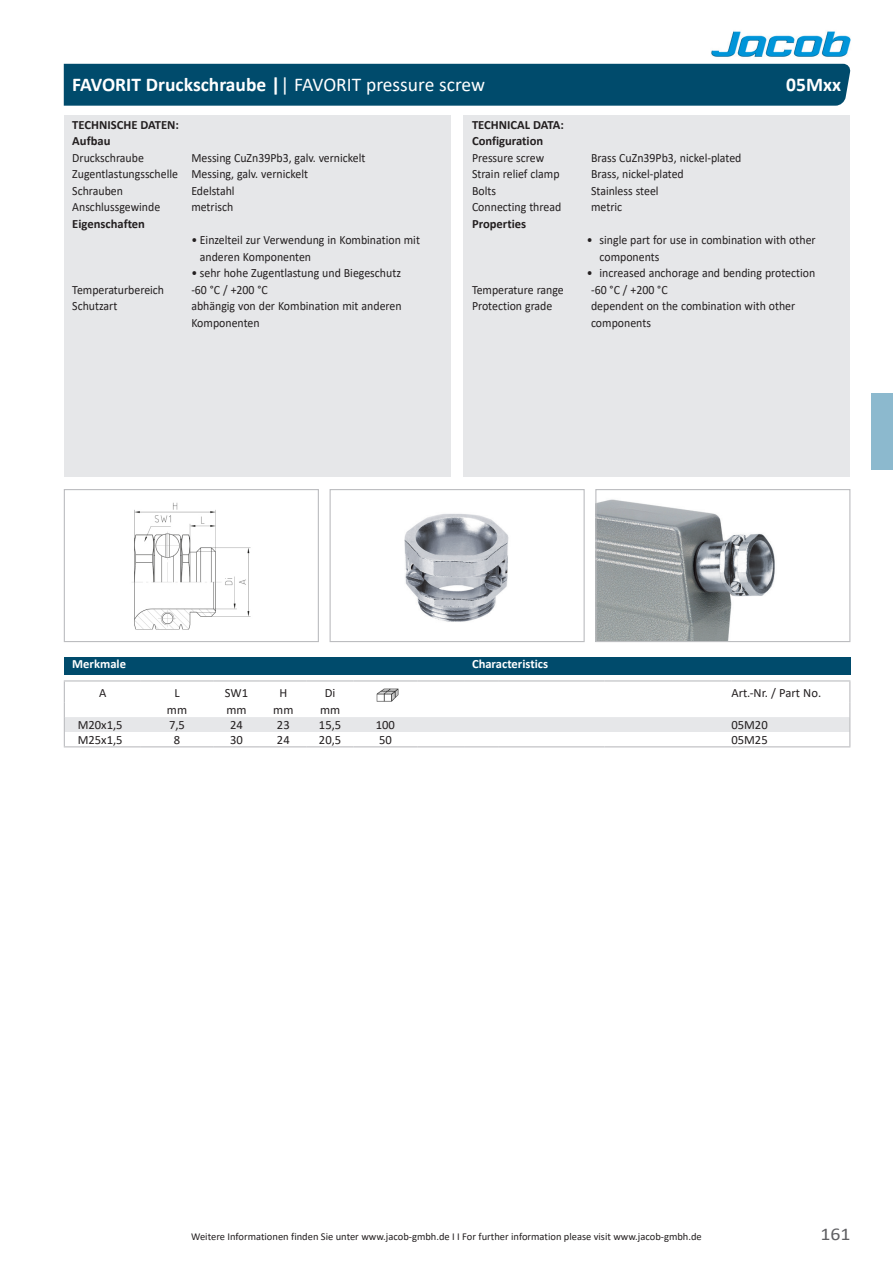
<style>
.page{position:relative;width:893px;height:1263px;background:#fff}
.page>*{position:absolute;margin:0;border:0;box-sizing:border-box;transform-origin:0 0}
.Bezeichnung_Blau{font:700 19.5px "Calibri";color:#fff}
.t1{font:18px "Calibri";color:#606063;scale:1.1 1}
.Text{font:12.6px/16.5px "Calibri";color:#231f20;scale:.94 1}
.Text-2{font:700 12.6px "Calibri";color:#231f20}
.Text_Tab_Zentriert{font:12.6px "Calibri";color:#231f20}
.Text_Tab_Links{font:12.6px "Calibri";color:#231f20}
.t2{font:700 12.6px "Calibri";color:#fff}
.Text_Tab_Links_Einzu{font:12.6px "Calibri";color:#231f20}
.t3{font:10.5px "Calibri";color:#231f20}
.s1{font-weight:400}
</style>
<div class="page">
<div style="left:64px;top:115px;width:387px;height:361px;background:#e6e7e9"></div>
<img style="left:711px;top:31px;width:140px;height:26px">
<div style="left:463px;top:115px;width:387px;height:361px;background:#e6e7e9"></div>
<div style="left:872px;top:393px;width:21px;height:77px;background:#8cb9ce"></div>
<div style="left:64px;top:657px;width:786px;height:17px;background:#004b6c"></div>
<div style="left:63px;top:64px;width:788px;height:42px;background:#004b6c"></div>
<hr style="left:64px;top:680px;width:77px;height:1px;background:#bcbdc0">
<hr style="left:141px;top:680px;width:72px;height:1px;background:#bcbdc0">
<hr style="left:213px;top:680px;width:47px;height:1px;background:#bcbdc0">
<hr style="left:260px;top:680px;width:47px;height:1px;background:#bcbdc0">
<hr style="left:307px;top:680px;width:46px;height:1px;background:#bcbdc0">
<hr style="left:353px;top:680px;width:64px;height:1px;background:#bcbdc0">
<hr style="left:417px;top:680px;width:47px;height:1px;background:#bcbdc0">
<hr style="left:464px;top:680px;width:34px;height:1px;background:#bcbdc0">
<hr style="left:498px;top:680px;width:106px;height:1px;background:#bcbdc0">
<hr style="left:604px;top:680px;width:127px;height:1px;background:#bcbdc0">
<hr style="left:731px;top:680px;width:119px;height:1px;background:#bcbdc0">
<svg style="left:64px;top:681px;width:786px;height:65px"></svg>
<hr style="left:64px;top:746px;width:77px;height:1px;background:#bcbdc0">
<hr style="left:141px;top:746px;width:72px;height:1px;background:#bcbdc0">
<hr style="left:213px;top:746px;width:47px;height:1px;background:#bcbdc0">
<hr style="left:260px;top:746px;width:47px;height:1px;background:#bcbdc0">
<hr style="left:307px;top:746px;width:46px;height:1px;background:#bcbdc0">
<hr style="left:353px;top:746px;width:64px;height:1px;background:#bcbdc0">
<hr style="left:417px;top:746px;width:47px;height:1px;background:#bcbdc0">
<hr style="left:464px;top:746px;width:34px;height:1px;background:#bcbdc0">
<hr style="left:498px;top:746px;width:106px;height:1px;background:#bcbdc0">
<hr style="left:604px;top:746px;width:127px;height:1px;background:#bcbdc0">
<hr style="left:731px;top:746px;width:119px;height:1px;background:#bcbdc0">
<img style="left:132px;top:502px;width:119px;height:128px">
<div style="left:64px;top:489px;width:255px;height:153px;border:1px solid #bcbdc0"></div>
<img style="left:597px;top:499px;width:178px;height:141px">
<div style="left:595px;top:489px;width:255px;height:153px;border:1px solid #bcbdc0"></div>
<img style="left:404px;top:514px;width:105px;height:108px">
<div style="left:330px;top:489px;width:255px;height:153px;border:1px solid #bcbdc0"></div>
<img style="left:376px;top:689px;width:23px;height:13px">
<p class="Bezeichnung_Blau" style="left:72px;top:71px;width:414px">FAVORIT Druckschraube |<span class="s1">| FAVORIT pressure screw</span></p>
<p class="Bezeichnung_Blau" style="left:786px;top:71px;width:56px">05Mxx</p>
<p class="Text-2" style="left:72px;top:115px;width:108px">TECHNISCHE DATEN:</p>
<p class="Text-2" style="left:72px;top:132px;width:40px">Aufbau</p>
<p class="Text" style="left:72px;top:149px;width:78px">Druckschraube</p>
<p class="Text" style="left:191px;top:149px;width:187px">Messing CuZn39Pb3, galv. vernickelt</p>
<p class="Text" style="left:72px;top:165px;width:252px">Zugentlastungsschelle Messing, galv. vernickelt</p>
<p class="Text" style="left:72px;top:182px;width:56px">Schrauben</p>
<p class="Text" style="left:191px;top:182px;width:48px">Edelstahl</p>
<p class="Text" style="left:72px;top:198px;width:95px">Anschlussgewinde</p>
<p class="Text" style="left:191px;top:198px;width:46px">metrisch</p>
<p class="Text-2" style="left:72px;top:214px;width:74px">Eigenschaften</p>
<p class="Text" style="left:200px;top:231px;width:236px;text-indent:-9px">• Einzelteil zur Verwendung in Kombination mit anderen Komponenten</p>
<p class="Text" style="left:191px;top:264px;width:225px">• sehr hohe Zugentlastung und Biegeschutz</p>
<p class="Text" style="left:72px;top:281px;width:99px">Temperaturbereich</p>
<p class="Text" style="left:191px;top:281px;width:83px">-60 °C / +200 °C</p>
<p class="Text" style="left:72px;top:297px;width:49px">Schutzart</p>
<p class="Text" style="left:191px;top:297px;width:225px">abhängig von der Kombination mit anderen<br>Komponenten</p>
<p class="Text-2" style="left:472px;top:115px;width:93px">TECHNICAL DATA:</p>
<p class="Text-2" style="left:472px;top:132px;width:73px">Configuration</p>
<p class="Text" style="left:472px;top:149px;width:78px">Pressure screw</p>
<p class="Text" style="left:591px;top:149px;width:161px">Brass CuZn39Pb3, nickel-plated</p>
<p class="Text" style="left:472px;top:165px;width:95px">Strain relief clamp</p>
<p class="Text" style="left:591px;top:165px;width:100px">Brass, nickel-plated</p>
<p class="Text" style="left:472px;top:182px;width:27px">Bolts</p>
<p class="Text" style="left:591px;top:182px;width:73px">Stainless steel</p>
<p class="Text" style="left:472px;top:198px;width:96px">Connecting thread</p>
<p class="Text" style="left:591px;top:198px;width:35px">metric</p>
<p class="Text-2" style="left:472px;top:214px;width:56px">Properties</p>
<p class="Text" style="left:600px;top:231px;width:231px;text-indent:-13px">• single part for use in combination with other components</p>
<p class="Text" style="left:587px;top:264px;width:245px">• increased anchorage and bending protection</p>
<p class="Text" style="left:472px;top:281px;width:99px">Temperature range</p>
<p class="Text" style="left:591px;top:281px;width:83px">-60 °C / +200 °C</p>
<p class="Text" style="left:472px;top:297px;width:87px">Protection grade</p>
<p class="Text" style="left:591px;top:297px;width:219px">dependent on the combination with other components</p>
<p class="t2" style="left:72px;top:655px;width:55px">Merkmale</p>
<p class="t2" style="left:472px;top:655px;width:78px">Characteristics</p>
<p class="Text_Tab_Zentriert" style="left:99px;top:684px;width:9px">A</p>
<p class="Text_Tab_Zentriert" style="left:174px;top:684px;width:7px">L</p>
<p class="Text_Tab_Zentriert" style="left:225px;top:684px;width:25px">SW1</p>
<p class="Text_Tab_Zentriert" style="left:279px;top:684px;width:9px">H</p>
<p class="Text_Tab_Zentriert" style="left:325px;top:684px;width:12px">Di</p>
<p class="Text_Tab_Links" style="left:731px;top:684px;width:91px">Art.-Nr. / Part No.</p>
<p class="Text_Tab_Zentriert" style="left:167px;top:701px;width:22px">mm</p>
<p class="Text_Tab_Zentriert" style="left:226px;top:701px;width:22px">mm</p>
<p class="Text_Tab_Zentriert" style="left:273px;top:701px;width:22px">mm</p>
<p class="Text_Tab_Zentriert" style="left:320px;top:701px;width:22px">mm</p>
<p class="Text_Tab_Links_Einzu" style="left:78px;top:716px;width:46px">M20x1,5</p>
<p class="Text_Tab_Zentriert" style="left:169px;top:716px;width:17px">7,5</p>
<p class="Text_Tab_Zentriert" style="left:230px;top:716px;width:14px">24</p>
<p class="Text_Tab_Zentriert" style="left:277px;top:716px;width:14px">23</p>
<p class="Text_Tab_Zentriert" style="left:319px;top:716px;width:24px">15,5</p>
<p class="Text_Tab_Zentriert" style="left:376px;top:716px;width:21px">100</p>
<p class="Text_Tab_Links" style="left:731px;top:716px;width:38px">05M20</p>
<p class="Text_Tab_Links_Einzu" style="left:78px;top:731px;width:46px">M25x1,5</p>
<p class="Text_Tab_Zentriert" style="left:174px;top:731px;width:8px">8</p>
<p class="Text_Tab_Zentriert" style="left:230px;top:731px;width:14px">30</p>
<p class="Text_Tab_Zentriert" style="left:277px;top:731px;width:14px">24</p>
<p class="Text_Tab_Zentriert" style="left:319px;top:731px;width:24px">20,5</p>
<p class="Text_Tab_Zentriert" style="left:379px;top:731px;width:14px">50</p>
<p class="Text_Tab_Links" style="left:731px;top:731px;width:38px">05M25</p>
<p class="t3" style="left:191px;top:1229px;width:512px">Weitere Informationen finden Sie unter www.jacob-gmbh.de I I For further information please visit www.jacob-gmbh.de</p>
<h2 class="t1" style="left:820px;top:1221px;width:29px">161</h2>
</div>
